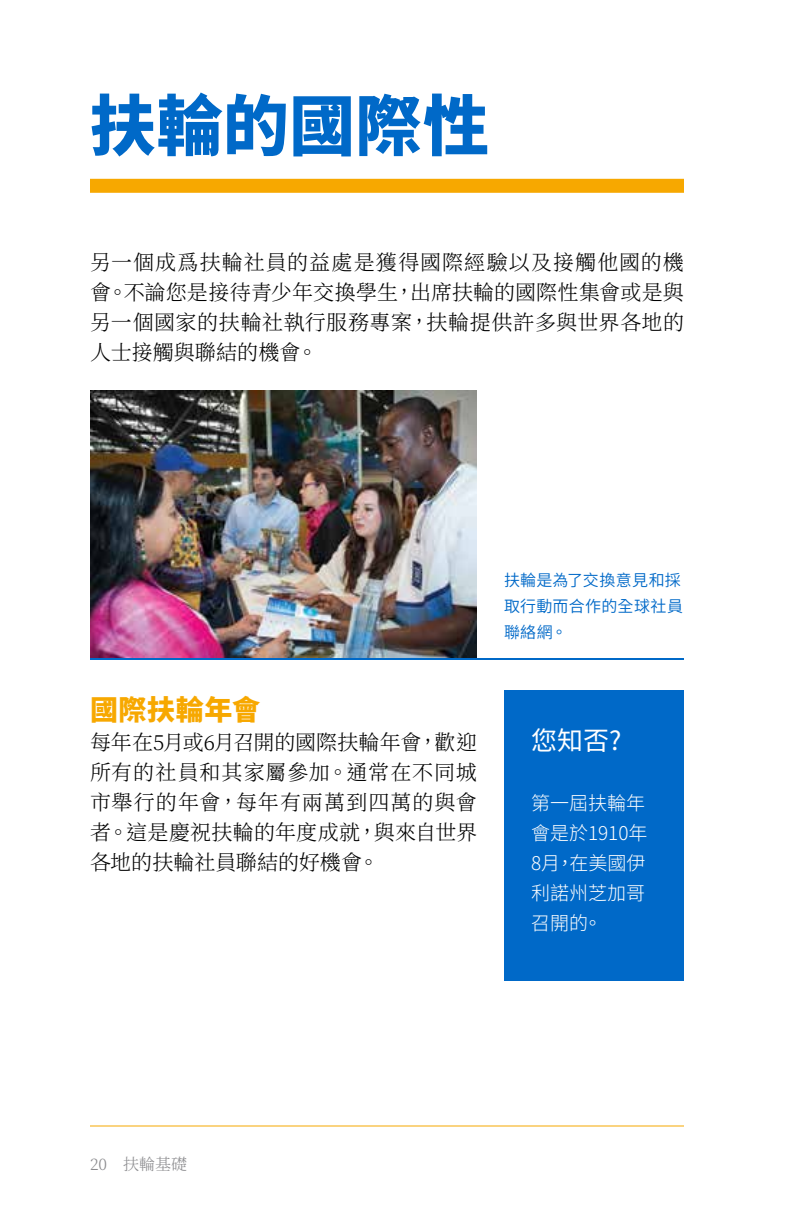
<style>
.page{position:relative;width:792px;height:1224px;background:#fff}
.page>*{position:absolute;margin:0;border:0;box-sizing:border-box;transform-origin:0 0}
.t1{font:800 66px "Source Han Sans TW";letter-spacing:.005em;color:#0069c8}
.t2{font:800 28px "Source Han Sans TW";letter-spacing:.02em;color:#f7a800}
.t3{font:26px "Source Han Sans TW";color:#fff}
.t4{font:300 21px/30px "Source Han Serif TC";letter-spacing:.02em;color:#000;text-align:justify}
.t5{font:300 19px/30px "Source Han Sans TW";color:#fff}
.t6{font:16px/26px "Source Han Sans TW";letter-spacing:.015em;color:#0069c8}
.t7{font:300 16px "Source Han Serif TC";color:#8a8a8d}
</style>
<div class="page">
<hr style="left:90px;top:1126px;width:594px;height:1px;background:#f7a800">
<div style="left:90px;top:179px;width:594px;height:14px;background:#f7a800"></div>
<img style="left:90px;top:390px;width:387px;height:268px">
<hr style="left:90px;top:658px;width:594px;height:2px;background:#0069c8">
<div style="left:504px;top:690px;width:180px;height:291px;background:#0069c8"></div>
<h1 class="t1" style="left:90px;top:89px;width:401px">扶輪的國際性</h1>
<p class="t4" style="left:90px;top:248px;width:596px">另一個成爲扶輪社員的益處是獲得國際經驗以及接觸他國的機會。不論您是接待青少年交換學生，出席扶輪的國際性集會或是與另一個國家的扶輪社執行服務專案，扶輪提供許多與世界各地的人士接觸與聯結的機會。</p>
<h2 class="t2" style="left:90px;top:694px;width:172px">國際扶輪年會</h2>
<p class="t4" style="left:90px;top:728px;width:389px">每年在5月或6月召開的國際扶輪年會，歡迎所有的社員和其家屬參加。通常在不同城市舉行的年會，每年有兩萬到四萬的與會者。這是慶祝扶輪的年度成就，與來自世界各地的扶輪社員聯結的好機會。</p>
<p class="t6" style="left:504px;top:567px;width:181px">扶輪是為了交換意見和採取行動而合作的全球社員聯絡網。</p>
<p class="t3" style="left:531px;top:726px;width:92px">您知否?</p>
<p class="t5" style="left:531px;top:788px;width:118px">第一屆扶輪年會是於1910年<br>8月，在美國伊利諾州芝加哥召開的。</p>
<p class="t7" style="left:90px;top:1155px;width:99px">20 扶輪基礎</p>
</div>
